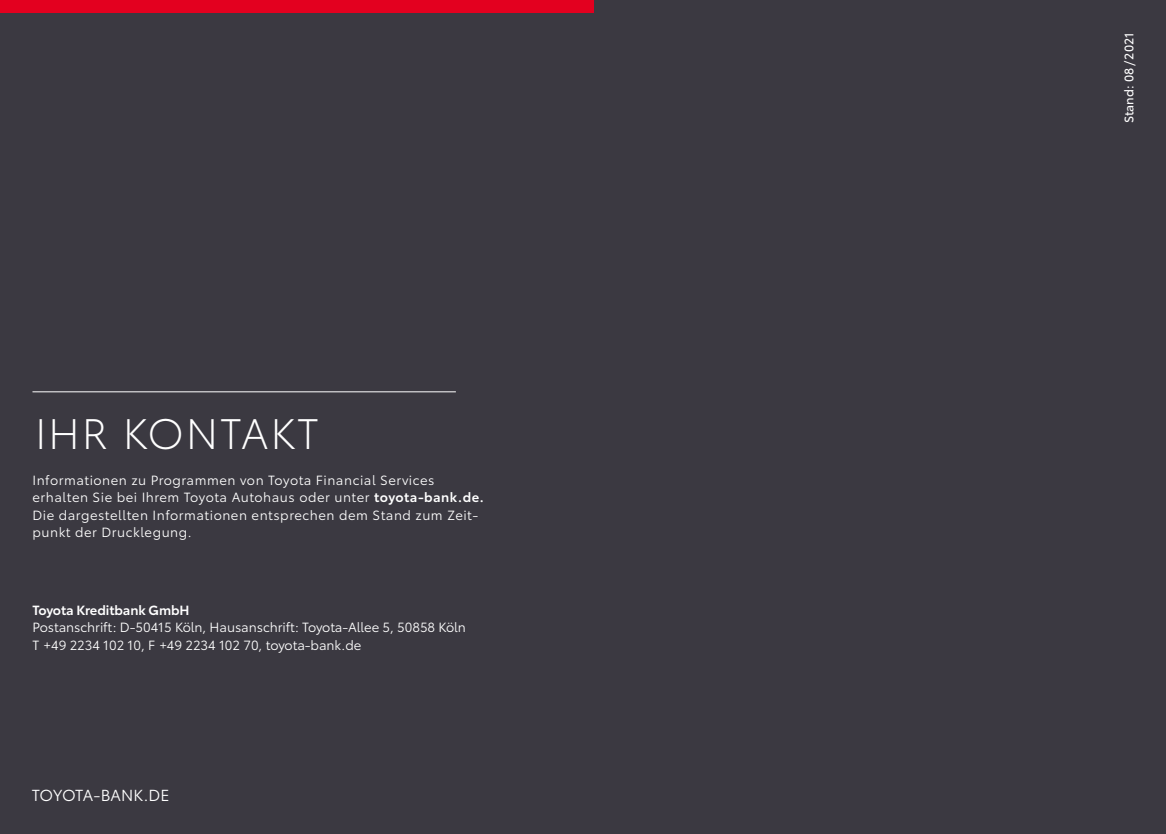
<style>
.page{position:relative;width:1166px;height:834px;background:#fff}
.page>*{position:absolute;margin:0;border:0;box-sizing:border-box;transform-origin:0 0}
.t1{font:300 42px "Toyota Type";letter-spacing:.04em;color:#fff}
.t2{font:15.75px "Toyota Type";letter-spacing:-.01em;color:#fff}
.t3{font:13.12px/17.5px "Toyota Type";letter-spacing:.04em;color:#fff}
.t4{font:13.12px/17.5px "Toyota Type";letter-spacing:-.005em;color:#fff}
.t5{font:600 13.12px "Toyota Type";letter-spacing:-.005em;color:#fff}
.t6{font:12.25px "Toyota Type";color:#fff}
.s1{font-weight:600}
</style>
<div class="page">
<div style="left:0;top:0;width:1166px;height:833px;background:#3b3941"></div>
<hr style="left:32px;top:391px;width:424px;height:1px;background:#fff">
<div style="left:0;top:0;width:593px;height:12px;background:#e3001f"></div>
<h1 class="t1" style="left:35px;top:403px;width:285px">IHR KONTAKT</h1>
<p class="t3" style="left:32px;top:470px;width:453px">Informationen zu Programmen von Toyota Financial Services erhalten Sie bei Ihrem Toyota Autohaus oder unter <span class="s1">toyota-bank.de.<br></span>Die dargestellten Informationen entsprechen dem Stand zum Zeit&shy;punkt der Drucklegung.</p>
<p class="t5" style="left:32px;top:599px;width:159px">Toyota Kreditbank GmbH</p>
<p class="t4" style="left:32px;top:617px;width:435px">Postanschrift: D-50415 Köln, Hausanschrift: Toyota-Allee 5, 50858 Köln<br>T +49 2234 102 10, F +49 2234 102 70, toyota-bank.de</p>
<p class="t2" style="left:32px;top:784px;width:140px">TOYOTA-BANK.DE</p>
<p class="t6" style="left:1120px;top:123px;width:92px;rotate:-90deg">Stand: 08/2021</p>
</div>
